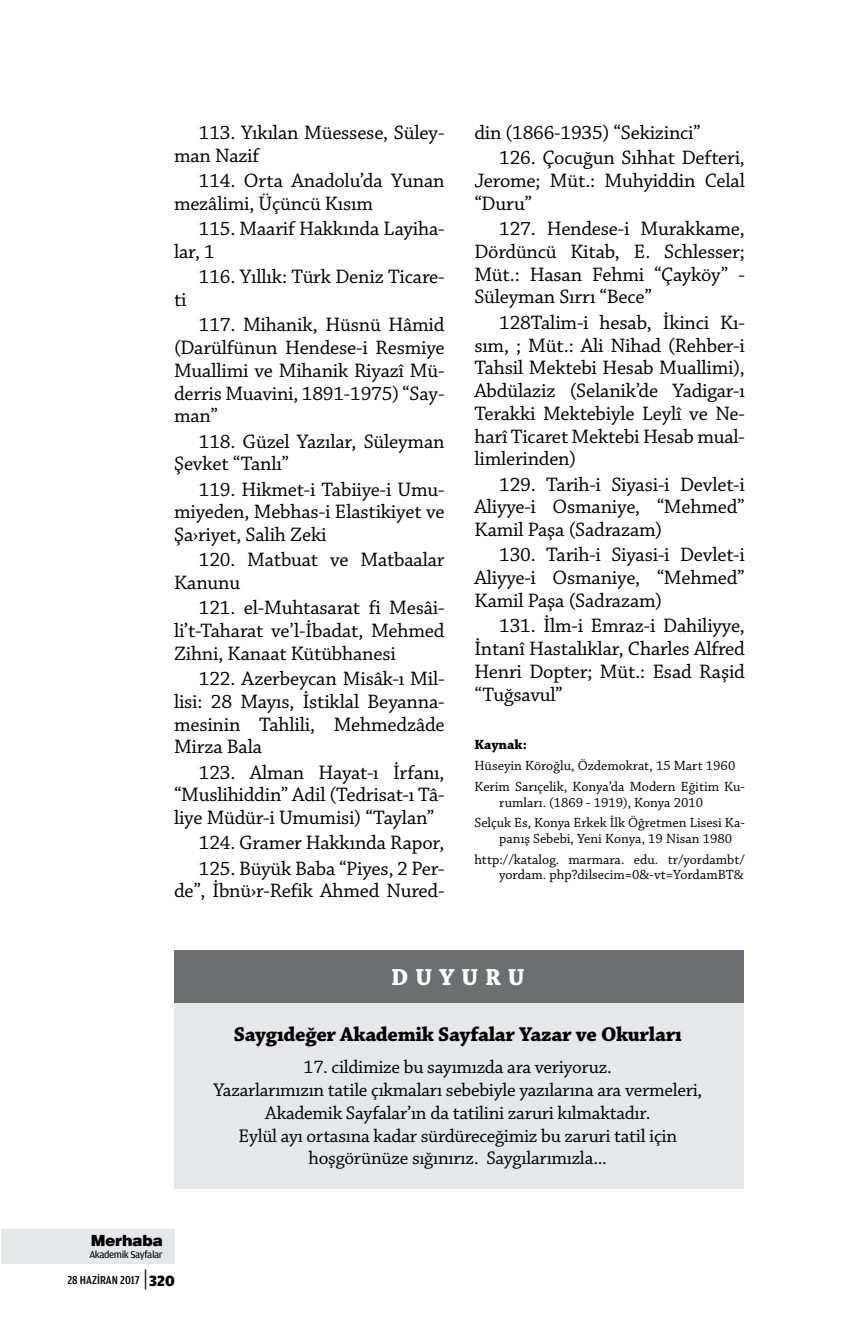
<style>
.page{position:relative;width:844px;height:1340px;background:#fff}
.page>*{position:absolute;margin:0;border:0;box-sizing:border-box;transform-origin:0 0}
.t1{font:700 24.5px "Chaparral Pro";letter-spacing:.29em;color:#fff}
.t2{font:700 21px "Chaparral Pro";letter-spacing:-.015em;color:#000}
.t3{font:20.47px/22.8px "Chaparral Pro";letter-spacing:-.01em;color:#000;text-align:justify}
.t4{font:19.25px/22.8px "Chaparral Pro";letter-spacing:-.015em;color:#000;text-align:center}
.t5{font:900 15.75px "Helvetica";letter-spacing:-.03em;color:#000}
.t6{font:14px/20.7px "Chaparral Pro";color:#000}
.t7{font:700 14px "Chaparral Pro";letter-spacing:.005em;color:#000}
.t8{font:500 12.25px "Toprak Cond";color:#000}
.t9{font:10.5px "Toprak";letter-spacing:-.04em;color:#000}
.s1{font-family:"Toprak";font-weight:300;font-size:24.5px}
.s2{font-family:"Toprak";font-weight:700;font-size:15.75px}
</style>
<div class="page">
<div style="left:1px;top:1229px;width:174px;height:35px;background:#e6e7e8"></div>
<div style="left:175px;top:965px;width:568px;height:223px;background:#e6e7e8"></div>
<div style="left:175px;top:950px;width:568px;height:52px;background:#6d6e71"></div>
<p class="t3" style="left:174px;top:122px;width:272px;text-indent:25px">113. Yıkılan Müessese, Süley&shy;man Nazif</p>
<p class="t3" style="left:174px;top:170px;width:272px;text-indent:25px">114. Orta Anadolu’da Yunan mezâlimi, Üçüncü Kısım</p>
<p class="t3" style="left:174px;top:218px;width:272px;text-indent:25px">115. Maarif Hakkında Layiha&shy;lar, 1</p>
<p class="t3" style="left:199px;top:266px;width:247px">116. Yıllık: Türk Deniz Ticare-</p>
<p class="t3" style="left:174px;top:289px;width:14px">ti</p>
<p class="t3" style="left:174px;top:314px;width:272px;text-indent:25px">117. Mihanik, Hüsnü Hâmid (Darülfünun Hendese-i Resmiye Muallimi ve Mihanik Riyazî Mü&shy;derris Muavini, 1891-1975) “Say&shy;man”</p>
<p class="t3" style="left:174px;top:430px;width:272px;text-indent:25px">118. Güzel Yazılar, Süleyman<br>Şevket “Tanlı”</p>
<p class="t3" style="left:174px;top:478px;width:272px;text-indent:25px">119. Hikmet-i Tabiiye-i Umu&shy;miyeden, Mebhas-i Elastikiyet ve Şa›riyet, Salih Zeki</p>
<p class="t3" style="left:174px;top:549px;width:272px;text-indent:25px">120. Matbuat ve Matbaalar<br>Kanunu</p>
<p class="t3" style="left:174px;top:597px;width:272px;text-indent:25px">121. el-Muhtasarat fi Mesâi&shy;li’t-Taharat ve’l-İbadat, Mehmed Zihni, Kanaat Kütübhanesi</p>
<p class="t3" style="left:174px;top:668px;width:272px;text-indent:25px">122. Azerbeycan Misâk-ı Mil&shy;lisi: 28 Mayıs, İstiklal Beyanna&shy;mesinin Tahlili, Mehmedzâde Mirza Bala</p>
<p class="t3" style="left:174px;top:761px;width:272px;text-indent:25px">123. Alman Hayat-ı İrfanı, “Muslihiddin” Adil (Tedrisat-ı Tâ&shy;liye Müdür-i Umumisi) “Taylan”</p>
<p class="t3" style="left:199px;top:831px;width:247px;line-height:25.2px">124. Gramer Hakkında Rapor,<br>125. Büyük Baba “Piyes, 2 Per-</p>
<p class="t3" style="left:174px;top:880px;width:272px">de”, İbnü›r-Refik Ahmed Nured-</p>
<p class="t3" style="left:499px;top:121px;width:247px;line-height:25.2px;text-indent:-25px">din (1866-1935) “Sekizinci”<br>126. Çocuğun Sıhhat Defteri,</p>
<p class="t3" style="left:474px;top:170px;width:272px">Jerome; Müt.: Muhyiddin Celal “Duru”</p>
<p class="t3" style="left:474px;top:218px;width:272px;text-indent:25px">127. Hendese-i Murakkame, Dördüncü Kitab, E. Schlesser; Müt.: Hasan Fehmi “Çayköy” - Süleyman Sırrı “Bece”</p>
<p class="t3" style="left:474px;top:312px;width:272px;text-indent:25px">128Talim-i hesab, İkinci Kı&shy;sım, ; Müt.: Ali Nihad (Rehber-i Tahsil Mektebi Hesab Muallimi), Abdülaziz (Selanik’de Yadigar-ı Terakki Mektebiyle Leylî ve Ne&shy;harî Ticaret Mektebi Hesab mual&shy;limlerinden)</p>
<p class="t3" style="left:474px;top:473px;width:272px;text-indent:25px">129. Tarih-i Siyasi-i Devlet-i Aliyye-i Osmaniye, “Mehmed” Kamil Paşa (Sadrazam)</p>
<p class="t3" style="left:474px;top:544px;width:272px;text-indent:25px">130. Tarih-i Siyasi-i Devlet-i Aliyye-i Osmaniye, “Mehmed” Kamil Paşa (Sadrazam)</p>
<p class="t3" style="left:474px;top:615px;width:272px;text-indent:25px">131. İlm-i Emraz-i Dahiliyye, İntanî Hastalıklar, Charles Alfred Henri Dopter; Müt.: Esad Raşid “Tuğsavul”</p>
<p class="t7" style="left:474px;top:736px;width:54px">Kaynak:</p>
<p class="t6" style="left:474px;top:756px;width:272px">Hüseyin Köroğlu, Özdemokrat, 15 Mart 1960<br>Kerim Sarıçelik, Konya’da Modern Eğitim Ku-</p>
<p class="t6" style="left:474px;top:792px;width:272px;text-indent:25px">rumları. (1869 - 1919), Konya 2010<br>Selçuk Es, Konya Erkek İlk Öğretmen Lisesi Ka-</p>
<p class="t6" style="left:474px;top:828px;width:272px;text-indent:25px">panış Sebebi, Yeni Konya, 19 Nisan 1980 http://katalog. marmara. edu. tr/yordambt/</p>
<p class="t6" style="left:499px;top:865px;width:246px">yordam. php?dilsecim=0&amp;-vt=YordamBT&amp;</p>
<p class="t1" style="left:391px;top:963px;width:135px">DUYURU</p>
<p class="t5" style="left:91px;top:1230px;width:73px">Merhaba</p>
<p class="t9" style="left:89px;top:1248px;width:75px">Akademik Sayfalar</p>
<p class="t8" style="left:67px;top:1273px;width:109px">28 HAZİRAN 2017 <span class="s1">|</span><span class="s2">320</span></p>
<p class="t2" style="left:234px;top:1021px;width:449px">Saygıdeğer Akademik Sayfalar Yazar ve Okurları</p>
<p class="t4" style="left:213px;top:1056px;width:490px">17. cildimize bu sayımızda ara veriyoruz.<br>Yazarlarımızın tatile çıkmaları sebebiyle yazılarına ara vermeleri, Akademik Sayfalar’ın da tatilini zaruri kılmaktadır.<br>Eylül ayı ortasına kadar sürdüreceğimiz bu zaruri tatil için hoşgörünüze sığınırız. Saygılarımızla...</p>
</div>
